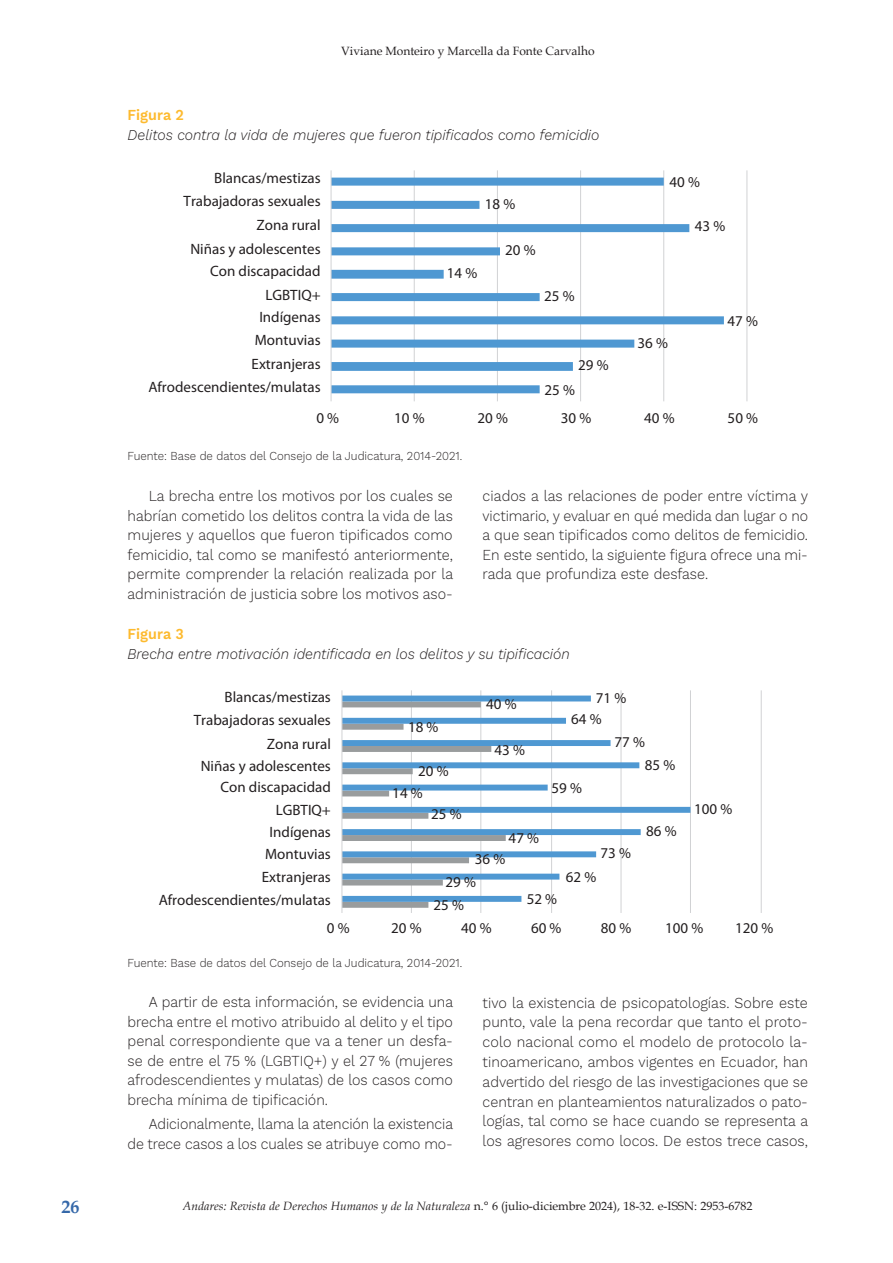
<style>
.page{position:relative;width:893px;height:1263px;background:#fff}
.page>*{position:absolute;margin:0;border:0;box-sizing:border-box;transform-origin:0 0}
.t1{font:700 18px "Book Antiqua";color:#3568a9}
.t2{font:300 15px/19.6px "Work Sans";color:#231f20;text-align:justify;scale:.96 1}
.t3{font:300 15px/19.5px "Work Sans";color:#231f20;text-align:justify;scale:.95 1}
.t4{font:15px/23.2px "Myriad Pro";color:#231f20;text-align:right}
.t5{font:italic 300 15px "Work Sans";color:#231f20;scale:.95 1}
.t6{font:300 15px/19.8px "Work Sans";color:#231f20;text-align:right;scale:.94 1}
.t7{font:600 15px "Work Sans";color:#fdba2e;scale:.95 1}
.t8{font:300 12px "Work Sans";color:#231f20;scale:.95 1}
.t9{font:12px "Book Antiqua";color:#231f20}
.t10{font:12px "Palatino";color:#231f20}
.s1{font-family:"Book Antiqua"}
.s2{font-style:italic}
</style>
<div class="page">
<hr style="left:414px;top:170px;width:1px;height:231px;background:#d1d2d4">
<hr style="left:497px;top:170px;width:1px;height:231px;background:#d1d2d4">
<hr style="left:580px;top:170px;width:1px;height:231px;background:#d1d2d4">
<hr style="left:663px;top:170px;width:1px;height:231px;background:#d1d2d4">
<hr style="left:747px;top:170px;width:1px;height:231px;background:#d1d2d4">
<svg style="left:332px;top:178px;width:392px;height:215px"></svg>
<hr style="left:331px;top:170px;width:1px;height:231px;background:#d1d2d4">
<hr style="left:411px;top:690px;width:1px;height:223px;background:#d1d2d4">
<hr style="left:480px;top:690px;width:1px;height:223px;background:#d1d2d4">
<hr style="left:551px;top:690px;width:1px;height:223px;background:#d1d2d4">
<hr style="left:621px;top:690px;width:1px;height:223px;background:#d1d2d4">
<hr style="left:690px;top:690px;width:1px;height:223px;background:#d1d2d4">
<hr style="left:761px;top:690px;width:1px;height:223px;background:#d1d2d4">
<svg style="left:343px;top:902px;width:139px;height:6px"></svg>
<svg style="left:343px;top:695px;width:347px;height:207px"></svg>
<hr style="left:342px;top:690px;width:1px;height:223px;background:#d1d2d4">
<p class="t10" style="left:341px;top:41px;width:255px"><span class="s1">Viviane Monteiro</span> y Marcella da Fonte Carvalho</p>
<p class="t7" style="left:128px;top:106px;width:61px">Figura 2</p>
<p class="t5" style="left:128px;top:123px;width:498px">Delitos contra la vida de mujeres que fueron tipificados como femicidio</p>
<p class="t4" style="left:184px;top:166px;width:139px">Blancas/mestizas<br>Trabajadoras sexuales<br>Zona rural<br>Niñas y adolescentes<br>Con discapacidad</p>
<p class="t4" style="left:255px;top:305px;width:67px;text-align:left">Indígenas<br>Montuvias</p>
<p class="t4" style="left:265px;top:283px;width:57px">LGBTIQ+</p>
<p class="t4" style="left:485px;top:193px;width:32px">18 %</p>
<p class="t4" style="left:447px;top:261px;width:32px">14 %</p>
<p class="t4" style="left:505px;top:238px;width:32px">20 %</p>
<p class="t4" style="left:544px;top:284px;width:32px">25 %</p>
<p class="t4" style="left:252px;top:352px;width:70px">Extranjeras</p>
<p class="t4" style="left:578px;top:353px;width:32px">29 %</p>
<p class="t4" style="left:148px;top:375px;width:174px">Afrodescendientes/mulatas</p>
<p class="t4" style="left:545px;top:378px;width:32px">25 %</p>
<p class="t4" style="left:669px;top:170px;width:32px">40 %</p>
<p class="t4" style="left:695px;top:214px;width:32px">43 %</p>
<p class="t4" style="left:637px;top:331px;width:32px">36 %</p>
<p class="t4" style="left:728px;top:309px;width:32px">47 %</p>
<p class="t4" style="left:316px;top:406px;width:24px">0 %</p>
<p class="t4" style="left:394px;top:406px;width:32px">10 %</p>
<p class="t4" style="left:478px;top:406px;width:32px">20 %</p>
<p class="t4" style="left:561px;top:406px;width:32px">30 %</p>
<p class="t4" style="left:644px;top:406px;width:32px">40 %</p>
<p class="t4" style="left:728px;top:406px;width:32px">50 %</p>
<p class="t8" style="left:128px;top:449px;width:354px">Fuente: Base de datos del Consejo de la Judicatura, 2014-2021.</p>
<p class="t3" style="left:128px;top:487px;width:344px;text-indent:21px">La brecha entre los motivos por los cuales se habrían cometido los delitos contra la vida de las mujeres y aquellos que fueron tipificados como femicidio, tal como se manifestó anteriormente, permite comprender la relación realizada por la administración de justicia sobre los motivos aso-</p>
<p class="t2" style="left:483px;top:487px;width:340px">ciados a las relaciones de poder entre víctima y victimario, y evaluar en qué medida dan lugar o no a que sean tipificados como delitos de femicidio.<br>En este sentido, la siguiente figura ofrece una mi&shy;rada que profundiza este desfase.</p>
<p class="t7" style="left:128px;top:625px;width:61px">Figura 3</p>
<p class="t5" style="left:128px;top:642px;width:467px">Brecha entre motivación identificada en los delitos y su tipificación</p>
<p class="t4" style="left:194px;top:685px;width:139px">Blancas/mestizas<br>Trabajadoras sexuales<br>Zona rural</p>
<p class="t4" style="left:201px;top:755px;width:132px;line-height:20.9px">Niñas y adolescentes<br>Con discapacidad</p>
<p class="t4" style="left:265px;top:821px;width:67px;line-height:21.8px;text-align:left">Indígenas<br>Montuvias</p>
<p class="t4" style="left:276px;top:798px;width:57px">LGBTIQ+</p>
<p class="t4" style="left:408px;top:715px;width:32px">18 %</p>
<p class="t4" style="left:418px;top:759px;width:32px">20 %</p>
<p class="t4" style="left:392px;top:781px;width:32px">14 %</p>
<p class="t4" style="left:431px;top:802px;width:32px">25 %</p>
<p class="t4" style="left:486px;top:692px;width:32px">40 %</p>
<p class="t4" style="left:495px;top:739px;width:32px">43 %</p>
<p class="t4" style="left:509px;top:826px;width:32px">47 %</p>
<p class="t4" style="left:475px;top:847px;width:32px">36 %</p>
<p class="t4" style="left:596px;top:686px;width:32px">71 %</p>
<p class="t4" style="left:571px;top:707px;width:32px">64 %</p>
<p class="t4" style="left:552px;top:776px;width:32px">59 %</p>
<p class="t4" style="left:614px;top:730px;width:32px">77 %</p>
<p class="t4" style="left:645px;top:753px;width:32px">85 %</p>
<p class="t4" style="left:646px;top:819px;width:32px">86 %</p>
<p class="t4" style="left:600px;top:841px;width:32px">73 %</p>
<p class="t4" style="left:694px;top:797px;width:40px">100 %</p>
<p class="t4" style="left:262px;top:865px;width:70px">Extranjeras</p>
<p class="t4" style="left:446px;top:870px;width:32px">29 %</p>
<p class="t4" style="left:566px;top:865px;width:32px">62 %</p>
<p class="t4" style="left:159px;top:888px;width:174px">Afrodescendientes/mulatas</p>
<p class="t4" style="left:434px;top:893px;width:32px">25 %</p>
<p class="t4" style="left:527px;top:887px;width:32px">52 %</p>
<p class="t4" style="left:327px;top:916px;width:24px">0 %</p>
<p class="t4" style="left:391px;top:916px;width:32px">20 %</p>
<p class="t4" style="left:461px;top:916px;width:32px">40 %</p>
<p class="t4" style="left:531px;top:916px;width:32px">60 %</p>
<p class="t4" style="left:601px;top:916px;width:32px">80 %</p>
<p class="t4" style="left:665px;top:916px;width:40px">100 %</p>
<p class="t4" style="left:735px;top:916px;width:40px">120 %</p>
<p class="t8" style="left:128px;top:955px;width:354px">Fuente: Base de datos del Consejo de la Judicatura, 2014-2021.</p>
<p class="t3" style="left:128px;top:993px;width:344px;text-indent:21px">A partir de esta información, se evidencia una brecha entre el motivo atribuido al delito y el tipo penal correspondiente que va a tener un desfa&shy;se de entre el 75 % (LGBTIQ+) y el 27 % (mujeres afrodescendientes y mulatas) de los casos como brecha mínima de tipificación.</p>
<p class="t6" style="left:128px;top:1114px;width:348px">Adicionalmente, llama la atención la existencia<br>de trece casos a los cuales se atribuye como mo-</p>
<p class="t2" style="left:483px;top:993px;width:341px">tivo la existencia de psicopatologías. Sobre este punto, vale la pena recordar que tanto el proto&shy;colo nacional como el modelo de protocolo la&shy;tinoamericano, ambos vigentes en Ecuador, han advertido del riesgo de las investigaciones que se centran en planteamientos naturalizados o pato&shy;logías, tal como se hace cuando se representa a los agresores como locos. De estos trece casos,</p>
<p class="t1" style="left:61px;top:1195px;width:19px">26</p>
<p class="t9" style="left:183px;top:1198px;width:571px"><span class="s2">Andares: Revista de Derechos Humanos y de la Naturaleza</span> n.° 6 (julio-diciembre 2024), 18-32. e-ISSN: 2953-6782</p>
</div>
